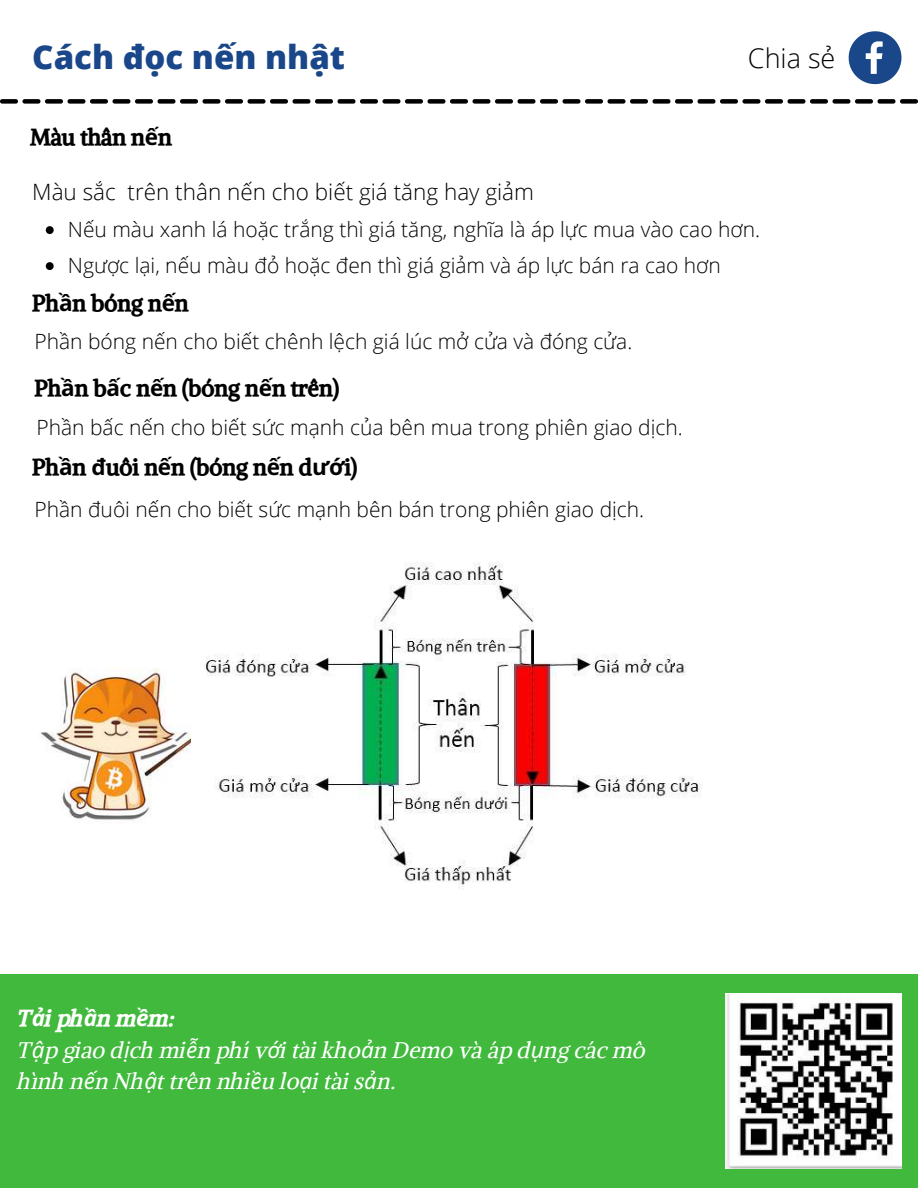
<style>
.page{position:relative;width:918px;height:1188px;background:#fff}
.page>*{position:absolute;margin:0;border:0;box-sizing:border-box;transform-origin:0 0}
.t1{font:800 33px "Open Sans";color:#1a4789}
.t2{font:300 27px "Open Sans";color:#000}
.t3{font:22.5px/31.5px "CA Generated";color:#fff}
.t4{font:22.5px "CA Generated";color:#000}
.t5{font:300 22.5px "Open Sans";color:#000}
.t6{font:300 21px/36px "Open Sans";color:#000}
.s1{font-family:"Noto Sans";font-weight:700}
.s2{font-family:"Noto Sans";font-weight:700;font-style:italic}
.s3{font-family:"Noto Sans";font-style:italic}
</style>
<div class="page">
<svg style="left:0;top:99px;width:918px;height:5px"></svg>
<svg style="left:849px;top:31px;width:52px;height:53px"></svg>
<img style="left:40px;top:668px;width:151px;height:154px">
<img style="left:205px;top:562px;width:497px;height:327px">
<div style="left:556px;top:861px;width:267px;height:48px;background:#fff"></div>
<svg style="left:46px;top:226px;width:8px;height:8px"></svg>
<svg style="left:46px;top:262px;width:8px;height:8px"></svg>
<div style="left:0;top:974px;width:918px;height:214px;background:#40b93c"></div>
<img style="left:726px;top:993px;width:175px;height:176px">
<h1 class="t1" style="left:32px;top:32px;width:314px">Cách đọc nến nhật</h1>
<p class="t2" style="left:748px;top:40px;width:89px">Chia sẻ</p>
<p class="t4" style="left:30px;top:122px;width:143px">Màu thân n<span class="s1">ế</span>n</p>
<p class="t5" style="left:32px;top:177px;width:503px">Màu sắc trên thân nến cho biết giá tăng hay giảm</p>
<p class="t6" style="left:68px;top:211px;width:694px">Nếu màu xanh lá hoặc trắng thì giá tăng, nghĩa là áp lực mua vào cao hơn.<br>Ngược lại, nếu màu đỏ hoặc đen thì giá giảm và áp lực bán ra cao hơn</p>
<p class="t4" style="left:32px;top:289px;width:158px">Ph<span class="s1">ầ</span>n bóng n<span class="s1">ế</span>n</p>
<p class="t6" style="left:35px;top:323px;width:599px">Phần bóng nến cho biết chênh lệch giá lúc mở cửa và đóng cửa.</p>
<p class="t4" style="left:35px;top:373px;width:306px">Ph<span class="s1">ầ</span>n b<span class="s1">ấ</span>c n<span class="s1">ế</span>n (bóng n<span class="s1">ế</span>n trên)</p>
<p class="t6" style="left:36px;top:408px;width:648px">Phần bấc nến cho biết sức mạnh của bên mua trong phiên giao dịch.</p>
<p class="t4" style="left:32px;top:453px;width:327px">Ph<span class="s1">ầ</span>n <span class="s1">đ</span>uôi n<span class="s1">ế</span>n (bóng n<span class="s1">ế</span>n d<span class="s1">ướ</span>i)</p>
<p class="t6" style="left:35px;top:490px;width:611px">Phần đuôi nến cho biết sức mạnh bên bán trong phiên giao dịch.</p>
<p class="t3" style="left:18px;top:1002px;width:630px">T<span class="s2">ả</span>i ph<span class="s2">ầ</span>n m<span class="s2">ề</span>m:<br>T<span class="s3">ậ</span>p giao d<span class="s3">ị</span>ch mi<span class="s3">ễ</span>n phí v<span class="s3">ớ</span>i tài kho<span class="s3">ả</span>n Demo và áp d<span class="s3">ụ</span>ng các mô hình n<span class="s3">ế</span>n Nh<span class="s3">ậ</span>t trên nhi<span class="s3">ề</span>u lo<span class="s3">ạ</span>i tài s<span class="s3">ả</span>n.</p>
</div>
